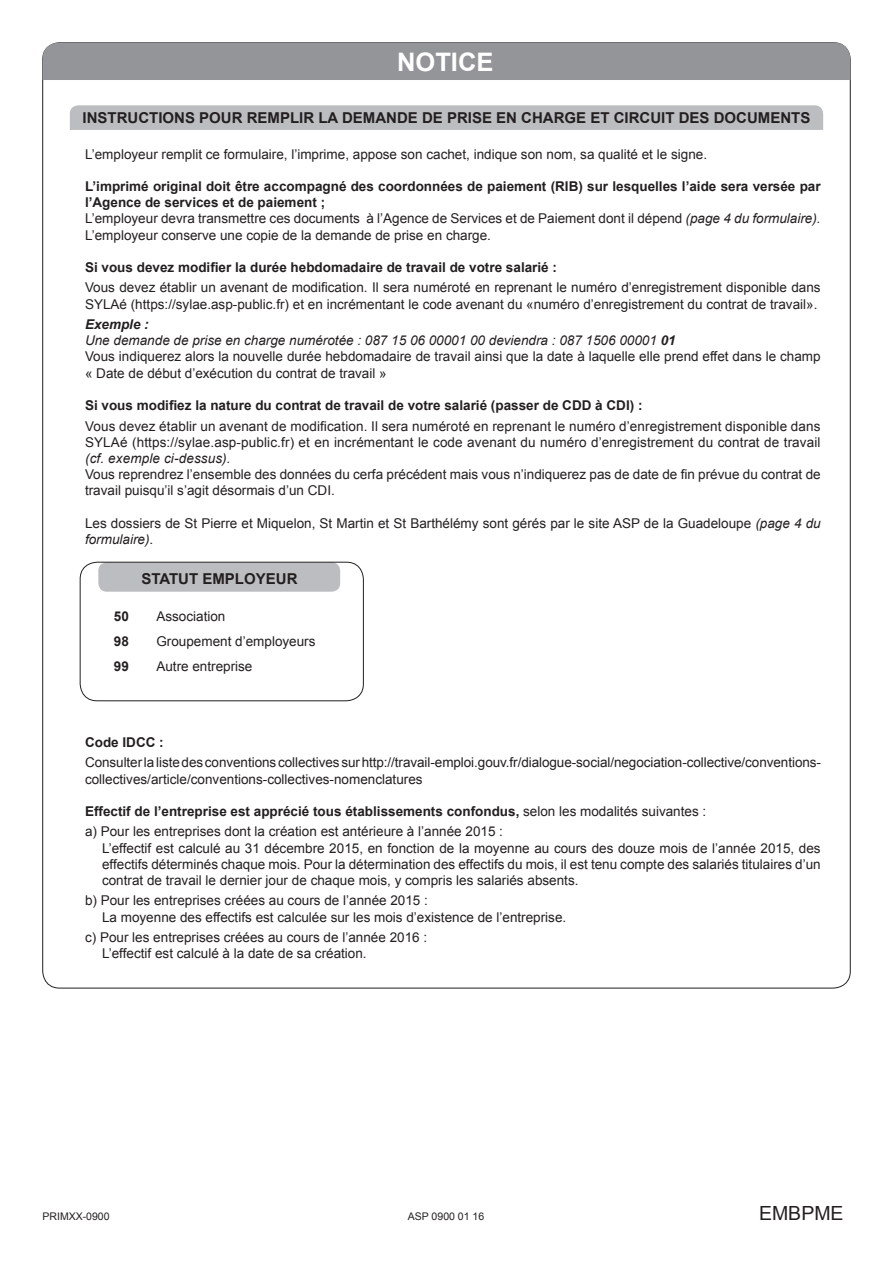
<style>
.page{position:relative;width:893px;height:1263px;background:#fff}
.page>*{position:absolute;margin:0;border:0;box-sizing:border-box;transform-origin:0 0}
.t1{font:700 25.5px "Arial";color:#fff}
.t2{font:19.5px "Arial";color:#231f20}
.t3{font:700 15px "Arial";color:#231f20}
.t4{font:13.5px/16.2px "Arial";color:#231f20}
.t5{font:700 13.5px "Arial";color:#231f20}
.t6{font:italic 13.5px "Arial";letter-spacing:.01em;color:#231f20}
.t7{font:10.5px "Arial";color:#231f20}
.s1{font-weight:700}
.s2{font-style:italic}
.s3{font-weight:700;font-style:italic}
</style>
<div class="page">
<div style="left:70px;top:105px;width:753px;height:25px;background:#bcbdc0"></div>
<div style="left:43px;top:43px;width:807px;height:37px;background:#939598"></div>
<div style="left:98px;top:562px;width:242px;height:30px;background:#bcbdc0;border-radius:9px"></div>
<div style="left:80px;top:562px;width:284px;height:139px;border:1px solid #231f20;border-radius:17px"></div>
<h1 class="t1" style="left:397px;top:45px;width:98px">NOTICE</h1>
<p class="t3" style="left:83px;top:108px;width:729px">INSTRUCTIONS POUR REMPLIR LA DEMANDE DE PRISE EN CHARGE ET CIRCUIT DES DOCUMENTS</p>
<p class="t4" style="left:85px;top:146px;width:623px">L’employeur remplit ce formulaire, l’imprime, appose son cachet, indique son nom, sa qualité et le signe.</p>
<p class="t4" style="left:85px;top:178px;width:737px"><span class="s1">L’imprimé original doit être accompagné des coordonnées de paiement (RIB) sur lesquelles l’aide sera versée par l’Agence de services et de paiement ;<br></span>L’employeur devra transmettre ces documents à l’Agence de Services et de Paiement dont il dépend <span class="s2">(page 4 du formulaire).<br></span>L’employeur conserve une copie de la demande de prise en charge.</p>
<p class="t5" style="left:85px;top:258px;width:473px">Si vous devez modifier la durée hebdomadaire de travail de votre salarié :</p>
<p class="t4" style="left:85px;top:280px;width:737px">Vous devez établir un avenant de modification. Il sera numéroté en reprenant le numéro d’enregistrement disponible dans<br>SYLAé (https://sylae.asp-public.fr) et en incrémentant le code avenant du «numéro d’enregistrement du contrat de travail».</p>
<p class="t4" style="left:85px;top:316px;width:737px"><span class="s3">Exemple :<br></span><span class="s2">Une demande de prise en charge numérotée : 087 15 06 00001 00 deviendra : 087 1506 00001</span> <span class="s3">01<br></span>Vous indiquerez alors la nouvelle durée hebdomadaire de travail ainsi que la date à laquelle elle prend effet dans le champ « Date de début d’exécution du contrat de travail »</p>
<p class="t5" style="left:85px;top:396px;width:559px">Si vous modifiez la nature du contrat de travail de votre salarié (passer de CDD à CDI) :</p>
<p class="t4" style="left:85px;top:418px;width:737px">Vous devez établir un avenant de modification. Il sera numéroté en reprenant le numéro d’enregistrement disponible dans<br>SYLAé (https://sylae.asp-public.fr) et en incrémentant le code avenant du numéro d’enregistrement du contrat de travail</p>
<p class="t6" style="left:85px;top:449px;width:147px">(cf. exemple ci-dessus).</p>
<p class="t4" style="left:85px;top:466px;width:737px">Vous reprendrez l’ensemble des données du cerfa précédent mais vous n’indiquerez pas de date de fin prévue du contrat de travail puisqu’il s’agit désormais d’un CDI.</p>
<p class="t4" style="left:85px;top:515px;width:737px">Les dossiers de St Pierre et Miquelon, St Martin et St Barthélémy sont gérés par le site ASP de la Guadeloupe <span class="s2">(page 4 du formulaire)</span>.</p>
<p class="t3" style="left:141px;top:569px;width:158px">STATUT EMPLOYEUR</p>
<p class="t5" style="left:114px;top:608px;width:17px">50</p>
<p class="t4" style="left:156px;top:609px;width:71px">Association</p>
<p class="t5" style="left:114px;top:632px;width:17px">98</p>
<p class="t4" style="left:156px;top:633px;width:161px">Groupement d’employeurs</p>
<p class="t5" style="left:114px;top:657px;width:17px">99</p>
<p class="t4" style="left:156px;top:658px;width:98px">Autre entreprise</p>
<p class="t5" style="left:85px;top:733px;width:80px">Code IDCC :</p>
<p class="t4" style="left:85px;top:755px;width:737px">Consulter la liste des conventions collectives sur http://travail-emploi.gouv.fr/dialogue-social/negociation-collective/conventions&shy;collectives/article/conventions-collectives-nomenclatures</p>
<p class="t4" style="left:85px;top:801px;width:623px;line-height:20.4px"><span class="s1">Effectif de l’entreprise est apprécié tous établissements confondus,</span> selon les modalités suivantes : a) Pour les entreprises dont la création est antérieure à l’année 2015 :</p>
<p class="t4" style="left:102px;top:840px;width:720px;text-align:justify">L’effectif est calculé au 31 décembre 2015, en fonction de la moyenne au cours des douze mois de l’année 2015, des effectifs déterminés chaque mois. Pour la détermination des effectifs du mois, il est tenu compte des salariés titulaires d’un contrat de travail le dernier jour de chaque mois, y compris les salariés absents.</p>
<p class="t4" style="left:102px;top:893px;width:466px;text-indent:-17px">b) Pour les entreprises créées au cours de l’année 2015 :<br>La moyenne des effectifs est calculée sur les mois d’existence de l’entreprise.</p>
<p class="t4" style="left:102px;top:929px;width:327px;text-indent:-17px">c) Pour les entreprises créées au cours de l’année 2016 :<br>L’effectif est calculé à la date de sa création.</p>
<p class="t7" style="left:43px;top:1210px;width:69px">PRIMXX-0900</p>
<p class="t7" style="left:408px;top:1210px;width:78px">ASP 0900 01 16</p>
<h2 class="t2" style="left:759px;top:1201px;width:86px">EMBPME</h2>
</div>
